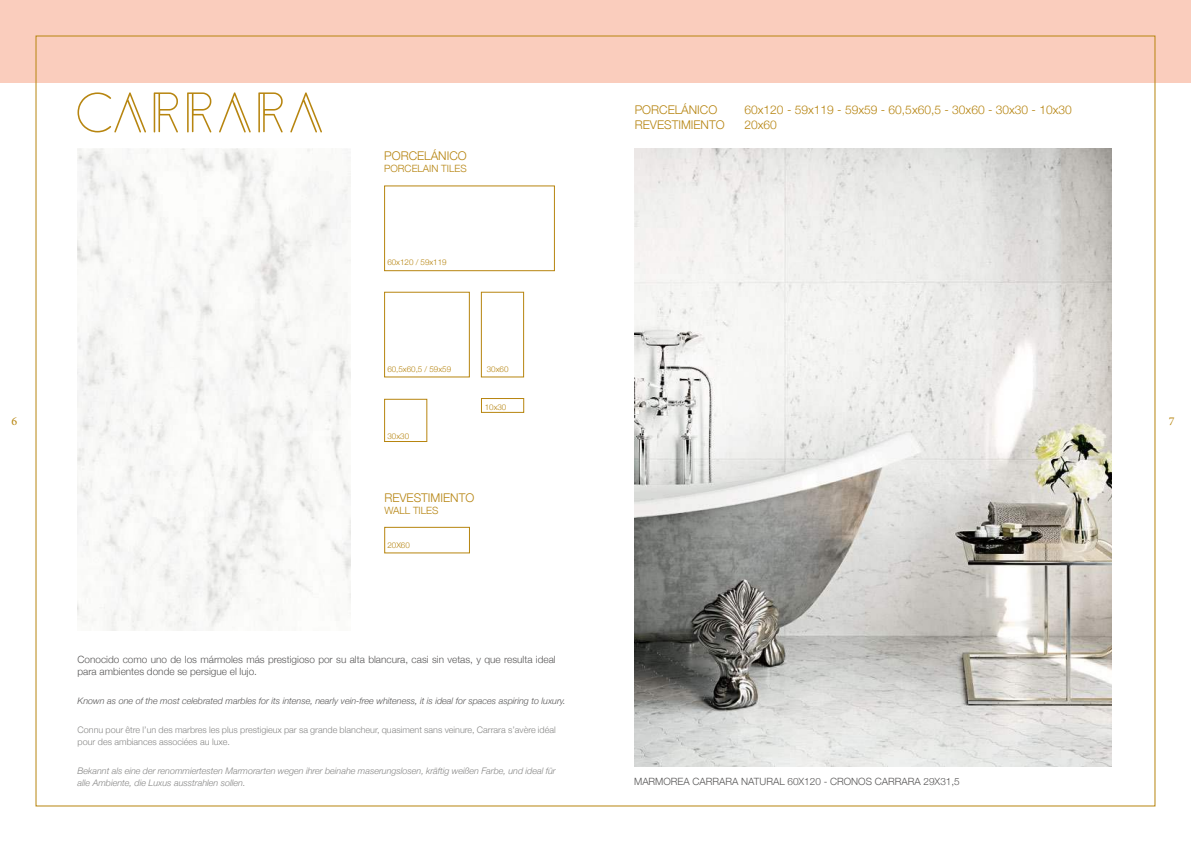
<style>
.page{position:relative;width:1191px;height:842px;background:#fff}
.page>*{position:absolute;margin:0;border:0;box-sizing:border-box;transform-origin:0 0}
.t1{font:50px "Anders";letter-spacing:.02em;color:#b7850f}
.t2{font:300 12px/14.5px "Helvetica Neue";color:#b68410}
.t3{font:12px "Minion Pro";color:#b7850f}
.t4{font:300 10px/12px "Helvetica Neue";color:#575656}
.t5{font:300 10px "Helvetica Neue";color:#b68410}
.t6{font:italic 300 9px/12px "Helvetica Neue";color:#878786}
.t7{font:300 9px/12px "Helvetica Neue";color:#878786}
.t8{font:italic 300 9px "Helvetica Neue";color:#575656}
.t9{font:300 8px "Helvetica Neue";color:#b68410}
</style>
<div class="page">
<div style="left:0;top:0;width:1191px;height:82px;background:#facdbd"></div>
<img style="left:77px;top:149px;width:273px;height:482px">
<div style="left:481px;top:292px;width:43px;height:85px;border:1px solid #b7850f"></div>
<div style="left:384px;top:527px;width:86px;height:26px;border:1px solid #b7850f"></div>
<div style="left:384px;top:399px;width:43px;height:43px;border:1px solid #b7850f"></div>
<div style="left:481px;top:398px;width:43px;height:15px;border:1px solid #b7850f"></div>
<div style="left:384px;top:186px;width:170px;height:85px;border:1px solid #b7850f"></div>
<img style="left:635px;top:149px;width:476px;height:618px">
<h1 class="t1" style="left:77px;top:86px;width:249px">CARRARA</h1>
<p class="t2" style="left:384px;top:149px;width:84px">PORCELÁNICO</p>
<p class="t5" style="left:384px;top:163px;width:84px">PORCELAIN TILES</p>
<p class="t9" style="left:387px;top:257px;width:61px">60x120 / 59x119</p>
<p class="t9" style="left:387px;top:364px;width:65px">60,5x60,5 / 59x59</p>
<p class="t9" style="left:487px;top:364px;width:23px">30x60</p>
<p class="t9" style="left:485px;top:402px;width:23px">10x30</p>
<p class="t2" style="left:635px;top:103px;width:91px">PORCELÁNICO<br>REVESTIMIENTO</p>
<p class="t2" style="left:744px;top:103px;width:329px">60x120 - 59x119 - 59x59 - 60,5x60,5 - 30x60 - 30x30 - 10x30</p>
<p class="t2" style="left:744px;top:117px;width:34px">20x60</p>
<p class="t3" style="left:12px;top:417px;width:7px">6</p>
<p class="t3" style="left:1168px;top:417px;width:7px">7</p>
<p class="t9" style="left:387px;top:431px;width:23px">30x30</p>
<p class="t2" style="left:384px;top:490px;width:91px">REVESTIMIENTO</p>
<p class="t5" style="left:384px;top:505px;width:56px">WALL TILES</p>
<p class="t9" style="left:387px;top:541px;width:24px">20X60</p>
<p class="t4" style="left:77px;top:654px;width:480px">Conocido como uno de los mármoles más prestigioso por su alta blancura, casi sin vetas, y que resulta ideal para ambientes donde se persigue el lujo.</p>
<p class="t8" style="left:77px;top:694px;width:490px">Known as one of the most celebrated marbles for its intense, nearly vein-free whiteness, it is ideal for spaces aspiring to luxury.</p>
<p class="t7" style="left:77px;top:723px;width:480px">Connu pour être l’un des marbres les plus prestigieux par sa grande blancheur, quasiment sans veinure, Carrara s’avère idéal pour des ambiances associées au luxe.</p>
<p class="t6" style="left:77px;top:765px;width:480px">Bekannt als eine der renommiertesten Marmorarten wegen ihrer beinahe maserungslosen, kräftig weißen Farbe, und ideal für alle Ambiente, die Luxus ausstrahlen sollen.</p>
<p class="t4" style="left:634px;top:775px;width:327px">MARMOREA CARRARA NATURAL 60X120 - CRONOS CARRARA 29X31,5</p>
</div>
